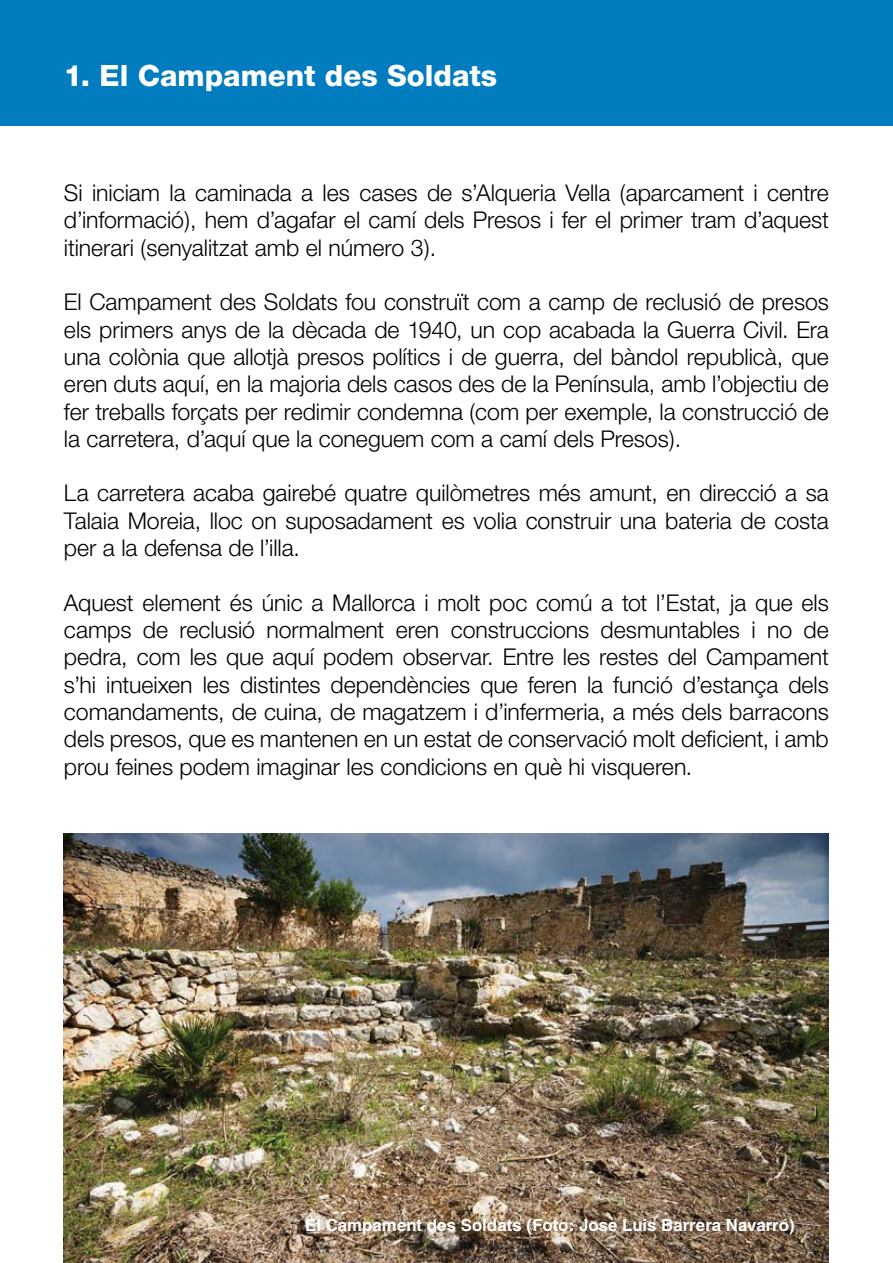
<style>
.page{position:relative;width:893px;height:1263px;background:#fff}
.page>*{position:absolute;margin:0;border:0;box-sizing:border-box;transform-origin:0 0}
.t1{font:800 29.4px "Helvetica Neue";color:#fff}
.t2{font:300 23.1px/27.3px "Helvetica Neue";letter-spacing:-.005em;color:#000;text-align:justify}
.t3{font:700 16.8px "Helvetica";color:#fff}
</style>
<div class="page">
<div style="left:0;top:0;width:893px;height:126px;background:#007cbf"></div>
<img style="left:64px;top:833px;width:765px;height:430px">
<p class="t1" style="left:64px;top:58px;width:435px">1. El Campament des Soldats</p>
<p class="t2" style="left:64px;top:179px;width:766px">Si iniciam la caminada a les cases de s’Alqueria Vella (aparcament i centre d’informació), hem d’agafar el camí dels Presos i fer el primer tram d’aquest itinerari (senyalitzat amb el número 3).</p>
<p class="t2" style="left:64px;top:288px;width:766px">El Campament des Soldats fou construït com a camp de reclusió de presos els primers anys de la dècada de 1940, un cop acabada la Guerra Civil. Era una colònia que allotjà presos polítics i de guerra, del bàndol republicà, que eren duts aquí, en la majoria dels casos des de la Península, amb l’objectiu de fer treballs forçats per redimir condemna (com per exemple, la construcció de la carretera, d’aquí que la coneguem com a camí dels Presos).</p>
<p class="t2" style="left:64px;top:479px;width:766px">La carretera acaba gairebé quatre quilòmetres més amunt, en direcció a sa Talaia Moreia, lloc on suposadament es volia construir una bateria de costa per a la defensa de l’illa.</p>
<p class="t2" style="left:64px;top:588px;width:766px">Aquest element és únic a Mallorca i molt poc comú a tot l’Estat, ja que els camps de reclusió normalment eren construccions desmuntables i no de pedra, com les que aquí podem observar. Entre les restes del Campament s’hi intueixen les distintes dependències que feren la funció d’estança dels comandaments, de cuina, de magatzem i d’infermeria, a més dels barracons dels presos, que es mantenen en un estat de conservació molt deficient, i amb prou feines podem imaginar les condicions en què hi visqueren.</p>
<p class="t3" style="left:305px;top:1214px;width:491px">El Campament des Soldats (Foto: Jose Luis Barrera Navarro)</p>
</div>
